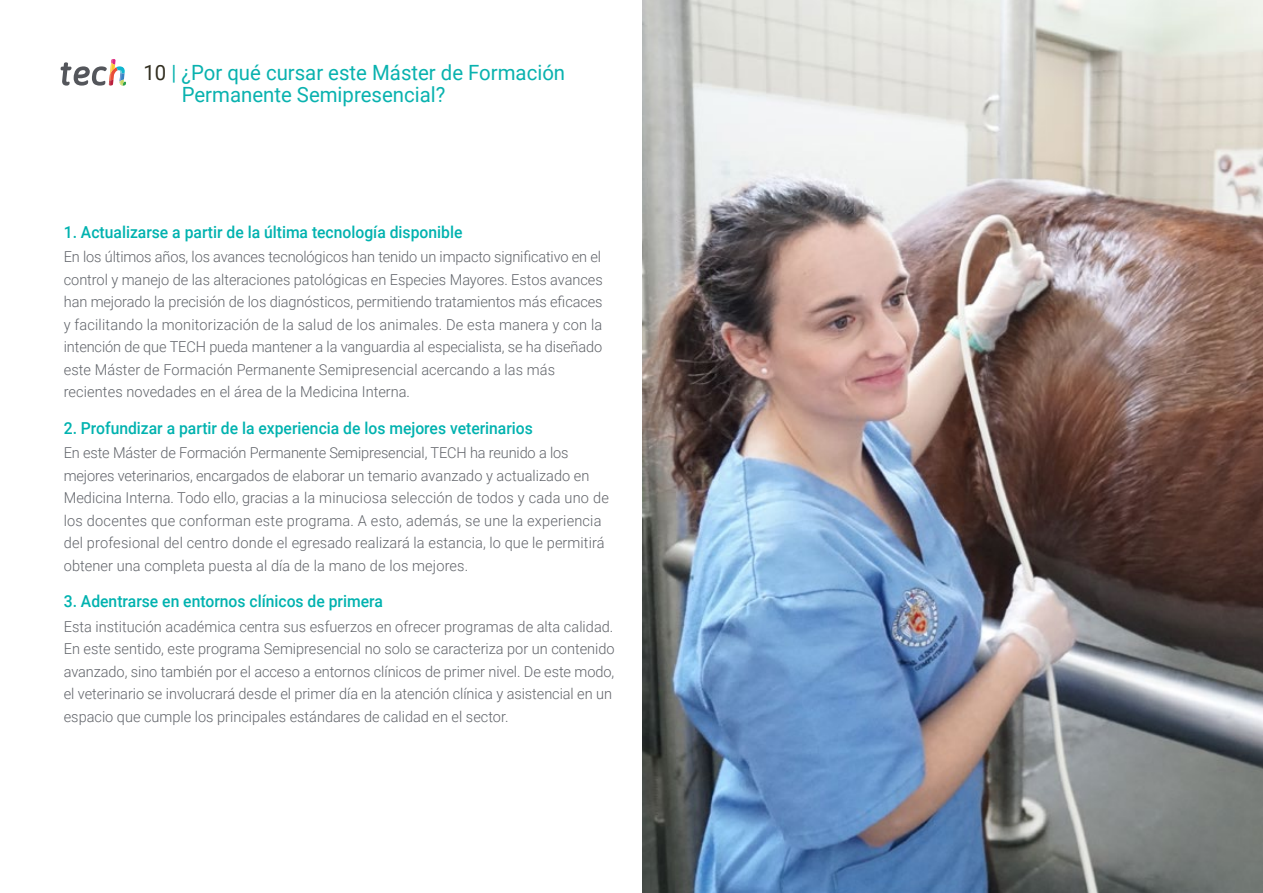
<style>
.page{position:relative;width:1263px;height:893px;background:#fff}
.page>*{position:absolute;margin:0;border:0;box-sizing:border-box;transform-origin:0 0}
.t1{font:21px/22.5px "Roboto";color:#09b2af}
.t2{font:500 16.5px "Roboto";color:#00b2af;scale:.95 1}
.t3{font:300 15px/22.5px "Roboto";color:#61646a}
.s1{color:#312e20}
</style>
<div class="page">
<svg style="left:61px;top:59px;width:65px;height:27px"></svg>
<img style="left:642px;top:0;width:621px;height:893px">
<h1 class="t1" style="left:182px;top:60px;width:385px;text-indent:-38px"><span class="s1">10</span> | ¿Por qué cursar este Máster de Formación<br>Permanente Semipresencial?</h1>
<p class="t2" style="left:64px;top:220px;width:421px">1. Actualizarse a partir de la última tecnología disponible</p>
<p class="t3" style="left:64px;top:245px;width:540px">En los últimos años, los avances tecnológicos han tenido un impacto significativo en el control y manejo de las alteraciones patológicas en Especies Mayores. Estos avances han mejorado la precisión de los diagnósticos, permitiendo tratamientos más eficaces y facilitando la monitorización de la salud de los animales. De esta manera y con la intención de que TECH pueda mantener a la vanguardia al especialista, se ha diseñado este Máster de Formación Permanente Semipresencial acercando a las más recientes novedades en el área de la Medicina Interna.</p>
<p class="t2" style="left:64px;top:416px;width:495px">2. Profundizar a partir de la experiencia de los mejores veterinarios</p>
<p class="t3" style="left:64px;top:441px;width:547px">En este Máster de Formación Permanente Semipresencial, TECH ha reunido a los mejores veterinarios, encargados de elaborar un temario avanzado y actualizado en Medicina Interna. Todo ello, gracias a la minuciosa selección de todos y cada uno de los docentes que conforman este programa. A esto, además, se une la experiencia del profesional del centro donde el egresado realizará la estancia, lo que le permitirá obtener una completa puesta al día de la mano de los mejores.</p>
<p class="t2" style="left:64px;top:590px;width:337px">3. Adentrarse en entornos clínicos de primera</p>
<p class="t3" style="left:64px;top:614px;width:552px">Esta institución académica centra sus esfuerzos en ofrecer programas de alta calidad.<br>En este sentido, este programa Semipresencial no solo se caracteriza por un contenido avanzado, sino también por el acceso a entornos clínicos de primer nivel. De este modo, el veterinario se involucrará desde el primer día en la atención clínica y asistencial en un espacio que cumple los principales estándares de calidad en el sector.</p>
</div>
